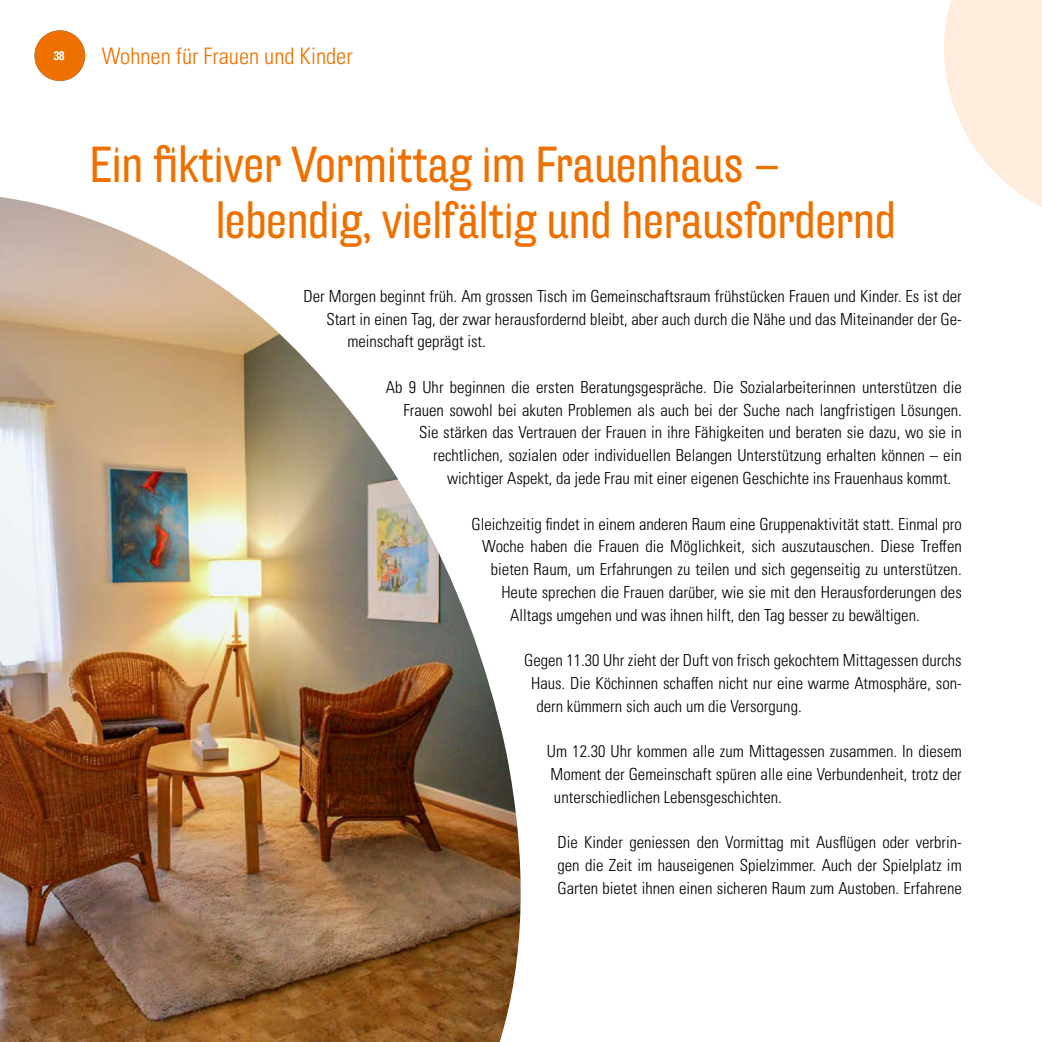
<style>
.page{position:relative;width:1042px;height:1042px;background:#fff}
.page>*{position:absolute;margin:0;border:0;box-sizing:border-box;transform-origin:0 0}
.t1{font:49px/56px "Hydra Pro Extd";color:#ee7100}
.t2{font:300 condensed 22.75px "Univers LT Pro";color:#ee7100}
.t3{font:300 condensed 16.62px/22.8px "Univers LT Pro";color:#000;text-align:justify}
.t4{font:condensed 12.25px "Univers LT Std";color:#fff}
</style>
<div class="page">
<svg style="left:944px;top:0;width:98px;height:207px"></svg>
<img style="left:0;top:197px;width:521px;height:845px">
<div style="left:35px;top:30px;width:50px;height:51px;background:#ee7100;border-radius:50%"></div>
<p class="t4" style="left:54px;top:48px;width:12px">38</p>
<h2 class="t2" style="left:102px;top:40px;width:252px">Wohnen für Frauen und Kinder</h2>
<h1 class="t1" style="left:216px;top:136px;width:682px;text-indent:-126px">Ein fiktiver Vormittag im Frauenhaus – lebendig, vielfältig und herausfordernd</h1>
<p class="t3" style="left:304px;top:284px;width:660px">Der Morgen beginnt früh. Am grossen Tisch im Gemeinschaftsraum frühstücken Frauen und Kinder. Es ist der</p>
<p class="t3" style="left:326px;top:307px;width:637px">Start in einen Tag, der zwar herausfordernd bleibt, aber auch durch die Nähe und das Miteinander der Ge-</p>
<p class="t3" style="left:347px;top:329px;width:140px">meinschaft geprägt ist.</p>
<p class="t3" style="left:386px;top:375px;width:577px">Ab 9 Uhr beginnen die ersten Beratungsgespräche. Die Sozialarbeiterinnen unterstützen die</p>
<p class="t3" style="left:403px;top:398px;width:560px">Frauen sowohl bei akuten Problemen als auch bei der Suche nach langfristigen Lösungen.</p>
<p class="t3" style="left:419px;top:420px;width:544px">Sie stärken das Vertrauen der Frauen in ihre Fähigkeiten und beraten sie dazu, wo sie in</p>
<p class="t3" style="left:433px;top:443px;width:530px">rechtlichen, sozialen oder individuellen Belangen Unterstützung erhalten können – ein</p>
<p class="t3" style="left:447px;top:466px;width:506px">wichtiger Aspekt, da jede Frau mit einer eigenen Geschichte ins Frauenhaus kommt.</p>
<p class="t3" style="left:472px;top:511px;width:492px">Gleichzeitig findet in einem anderen Raum eine Gruppenaktivität statt. Einmal pro</p>
<p class="t3" style="left:482px;top:534px;width:481px">Woche haben die Frauen die Möglichkeit, sich auszutauschen. Diese Treffen</p>
<p class="t3" style="left:491px;top:557px;width:472px">bieten Raum, um Erfahrungen zu teilen und sich gegenseitig zu unterstützen.</p>
<p class="t3" style="left:501px;top:579px;width:462px">Heute sprechen die Frauen darüber, wie sie mit den Herausforderungen des</p>
<p class="t3" style="left:510px;top:602px;width:411px">Alltags umgehen und was ihnen hilft, den Tag besser zu bewältigen.</p>
<p class="t3" style="left:524px;top:648px;width:439px">Gegen 11.30 Uhr zieht der Duft von frisch gekochtem Mittagessen durchs</p>
<p class="t3" style="left:531px;top:670px;width:432px">Haus. Die Köchinnen schaffen nicht nur eine warme Atmosphäre, son-</p>
<p class="t3" style="left:536px;top:693px;width:267px">dern kümmern sich auch um die Versorgung.</p>
<p class="t3" style="left:547px;top:739px;width:416px">Um 12.30 Uhr kommen alle zum Mittagessen zusammen. In diesem Moment der Gemeinschaft spüren alle eine Verbundenheit, trotz der unterschiedlichen Lebensgeschichten.</p>
<p class="t3" style="left:557px;top:830px;width:406px">Die Kinder geniessen den Vormittag mit Ausflügen oder verbrin&shy;gen die Zeit im hauseigenen Spielzimmer. Auch der Spielplatz im Garten bietet ihnen einen sicheren Raum zum Austoben. Erfahrene</p>
</div>
